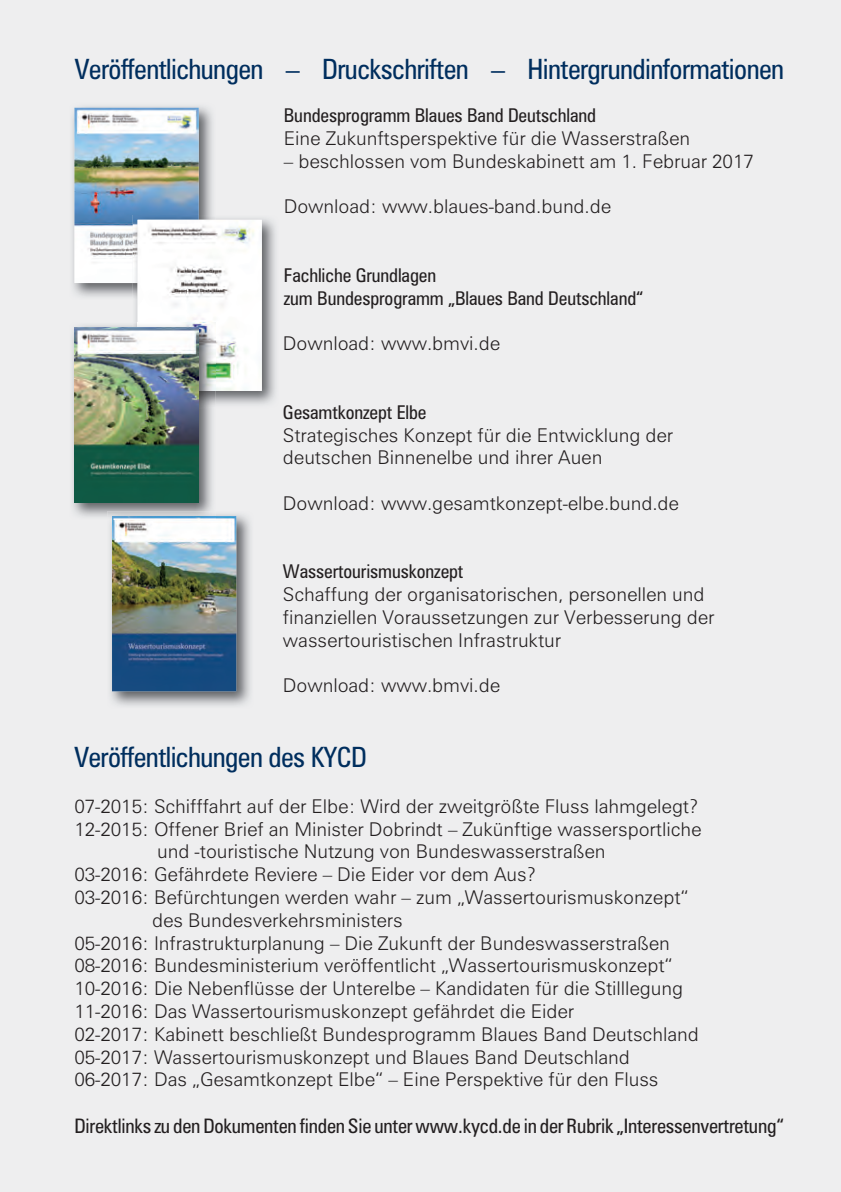
<style>
.page{position:relative;width:841px;height:1192px;background:#fff}
.page>*{position:absolute;margin:0;border:0;box-sizing:border-box;transform-origin:0 0}
.t1{font:condensed 28px "Zurich BT";letter-spacing:-.02em;color:#002e5e}
.t2{font:condensed 20px "Zurich BT";letter-spacing:-.01em;color:#231f20}
.t3{font:300 19px/22.8px "Zurich BT";letter-spacing:-.005em;color:#231f20}
.t4{font:condensed 19px/22.8px "Zurich BT";letter-spacing:-.005em;color:#231f20}
</style>
<div class="page">
<div style="left:0;top:0;width:840px;height:1192px;background:#eeeeef"></div>
<img style="left:72px;top:106px;width:141px;height:191px">
<img style="left:74px;top:108px;width:125px;height:175px">
<img style="left:135px;top:218px;width:141px;height:187px">
<img style="left:133px;top:215px;width:83px;height:85px">
<img style="left:133px;top:215px;width:66px;height:68px">
<img style="left:137px;top:220px;width:125px;height:171px">
<img style="left:110px;top:514px;width:141px;height:192px">
<img style="left:112px;top:516px;width:124px;height:175px">
<img style="left:72px;top:325px;width:141px;height:192px">
<img style="left:133px;top:323px;width:83px;height:85px">
<img style="left:137px;top:323px;width:79px;height:68px">
<img style="left:107px;top:511px;width:109px;height:8px">
<img style="left:112px;top:516px;width:104px;height:3px">
<img style="left:74px;top:327px;width:125px;height:176px">
<h1 class="t1" style="left:75px;top:52px;width:710px">Veröffentlichungen – Druckschriften – Hintergrundinformationen</h1>
<p class="t4" style="left:284px;top:104px;width:313px">Bundesprogramm Blaues Band Deutschland</p>
<p class="t3" style="left:284px;top:127px;width:407px">Eine Zukunftsperspektive für die Wasserstraßen</p>
<p class="t3" style="left:284px;top:150px;width:471px">– beschlossen vom Bundeskabinett am 1. Februar 2017</p>
<p class="t3" style="left:284px;top:195px;width:329px">Download: www.blaues-band.bund.de</p>
<p class="t4" style="left:284px;top:264px;width:361px">Fachliche Grundlagen<br>zum Bundesprogramm „Blaues Band Deutschland“</p>
<p class="t3" style="left:283px;top:332px;width:219px">Download: www.bmvi.de</p>
<p class="t4" style="left:283px;top:400px;width:145px">Gesamtkonzept Elbe</p>
<p class="t3" style="left:283px;top:423px;width:392px">Strategisches Konzept für die Entwicklung der deutschen Binnenelbe und ihrer Auen</p>
<p class="t3" style="left:283px;top:492px;width:397px">Download: www.gesamtkonzept-elbe.bund.de</p>
<p class="t4" style="left:283px;top:560px;width:182px">Wassertourismuskonzept</p>
<p class="t3" style="left:283px;top:583px;width:433px">Schaffung der organisatorischen, personellen und finanziellen Voraussetzungen zur Verbesserung der wassertouristischen Infrastruktur</p>
<p class="t3" style="left:283px;top:674px;width:219px">Download: www.bmvi.de</p>
<h1 class="t1" style="left:74px;top:740px;width:294px">Veröffentlichungen des KYCD</h1>
<p class="t3" style="left:74px;top:794px;width:625px">07-2015: Schifffahrt auf der Elbe: Wird der zweitgrößte Fluss lahmgelegt?</p>
<p class="t3" style="left:74px;top:817px;width:628px">12-2015: Offener Brief an Minister Dobrindt – Zukünftige wassersportliche</p>
<p class="t3" style="left:157px;top:840px;width:449px">und -touristische Nutzung von Bundeswasserstraßen</p>
<p class="t3" style="left:74px;top:863px;width:463px">03-2016: Gefährdete Reviere – Die Eider vor dem Aus?</p>
<p class="t3" style="left:74px;top:885px;width:615px">03-2016: Befürchtungen werden wahr – zum „Wassertourismuskonzept“</p>
<p class="t3" style="left:152px;top:908px;width:252px">des Bundesverkehrsministers</p>
<p class="t3" style="left:74px;top:931px;width:597px">05-2016: Infrastrukturplanung – Die Zukunft der Bundeswasserstraßen</p>
<p class="t3" style="left:74px;top:954px;width:599px">08-2016: Bundesministerium veröffentlicht „Wassertourismuskonzept“</p>
<p class="t3" style="left:74px;top:977px;width:610px">10-2016: Die Nebenflüsse der Unterelbe – Kandidaten für die Stilllegung</p>
<p class="t3" style="left:74px;top:999px;width:501px">11-2016: Das Wassertourismuskonzept gefährdet die Eider</p>
<p class="t3" style="left:74px;top:1022px;width:625px">02-2017: Kabinett beschließt Bundesprogramm Blaues Band Deutschland</p>
<p class="t3" style="left:74px;top:1045px;width:557px">05-2017: Wassertourismuskonzept und Blaues Band Deutschland</p>
<p class="t3" style="left:74px;top:1068px;width:585px">06-2017: Das „Gesamtkonzept Elbe“ – Eine Perspektive für den Fluss</p>
<p class="t2" style="left:74px;top:1114px;width:710px">Direktlinks zu den Dokumenten finden Sie unter www.kycd.de in der Rubrik „Interessenvertretung“</p>
</div>
